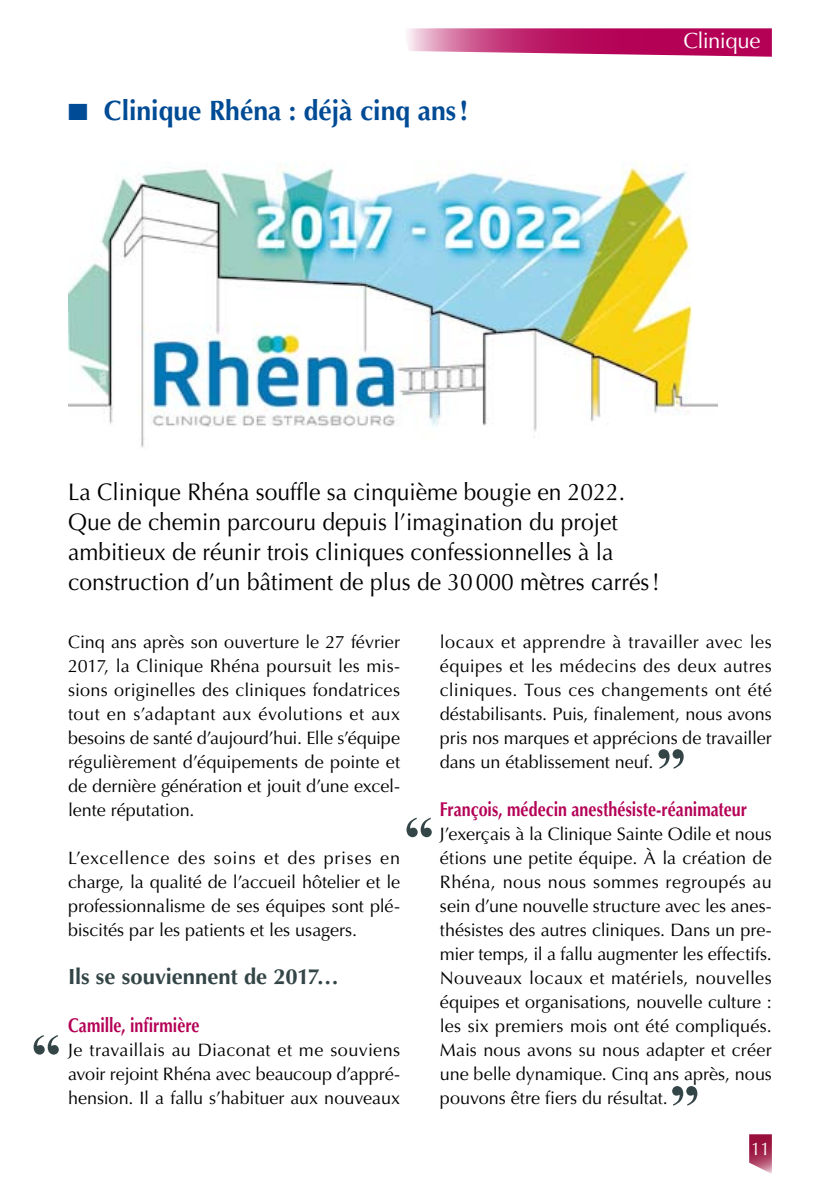
<style>
.page{position:relative;width:840px;height:1191px;background:#fff}
.page>*{position:absolute;margin:0;border:0;box-sizing:border-box;transform-origin:0 0}
.t1{font:700 60px "Times New Roman";color:#344547}
.t2{font:700 28px "Optima";color:#004b95;scale:.95 1}
.t3{font:24px/30px "Optima";color:#000;scale:.95 1}
.t4{font:700 22px "Optima";color:#344547}
.t5{font:22px "Optima";letter-spacing:-.025em;color:#fff}
.t6{font:700 20px "Optima";color:#b40055;scale:.8 1}
.t7{font:18px/24px "Optima";color:#000;text-align:justify}
.t8{font:18px "Optima";color:#fff;scale:.95 1}
</style>
<div class="page">
<svg style="left:408px;top:28px;width:363px;height:29px;background:#c63f7f"></svg>
<svg style="left:749px;top:1134px;width:22px;height:39px"></svg>
<img style="left:68px;top:162px;width:649px;height:286px">
<h2 class="t2" style="left:68px;top:94px;width:422px">■ Clinique Rhéna : déjà cinq ans!</h2>
<p class="t5" style="left:683px;top:28px;width:79px">Clinique</p>
<h3 class="t3" style="left:68px;top:477px;width:624px">La Clinique Rhéna souffle sa cinquième bougie en 2022.<br>Que de chemin parcouru depuis l’imagination du projet ambitieux de réunir trois cliniques confessionnelles à la construction d’un bâtiment de plus de 30000 mètres carrés!</h3>
<h1 class="t1" style="left:31px;top:1014px;width:32px">“</h1>
<p class="t7" style="left:68px;top:630px;width:333px">Cinq ans après son ouverture le 27 février 2017, la Clinique Rhéna poursuit les mis&shy;sions originelles des cliniques fondatrices tout en s’adaptant aux évolutions et aux besoins de santé d’aujourd’hui. Elle s’équipe régulièrement d’équipements de pointe et de dernière génération et jouit d’une excel&shy;lente réputation.</p>
<p class="t7" style="left:68px;top:846px;width:333px">L’excellence des soins et des prises en charge, la qualité de l’accueil hôtelier et le professionnalisme de ses équipes sont plé&shy;biscités par les patients et les usagers.</p>
<p class="t4" style="left:68px;top:964px;width:272px">Ils se souviennent de 2017…</p>
<p class="t6" style="left:68px;top:1014px;width:166px">Camille, infirmière</p>
<p class="t7" style="left:68px;top:1038px;width:333px">Je travaillais au Diaconat et me souviens avoir rejoint Rhéna avec beaucoup d’appré&shy;hension. Il a fallu s’habituer aux nouveaux</p>
<p class="t7" style="left:439px;top:630px;width:333px">locaux et apprendre à travailler avec les équipes et les médecins des deux autres cliniques. Tous ces changements ont été déstabilisants. Puis, finalement, nous avons pris nos marques et apprécions de travailler dans un établissement neuf.</p>
<p class="t6" style="left:439px;top:798px;width:385px">François, médecin anesthésiste-réanimateur</p>
<p class="t7" style="left:439px;top:822px;width:333px">J’exerçais à la Clinique Sainte Odile et nous étions une petite équipe. À la création de Rhéna, nous nous sommes regroupés au sein d’une nouvelle structure avec les anes&shy;thésistes des autres cliniques. Dans un pre&shy;mier temps, il a fallu augmenter les effectifs.<br>Nouveaux locaux et matériels, nouvelles équipes et organisations, nouvelle culture : les six premiers mois ont été compliqués.<br>Mais nous avons su nous adapter et créer une belle dynamique. Cinq ans après, nous pouvons être fiers du résultat.</p>
<h1 class="t1" style="left:655px;top:728px;width:31px">”</h1>
<h1 class="t1" style="left:404px;top:796px;width:31px">“</h1>
<h1 class="t1" style="left:669px;top:1065px;width:31px">”</h1>
<p class="t8" style="left:750px;top:1138px;width:21px">11</p>
</div>
